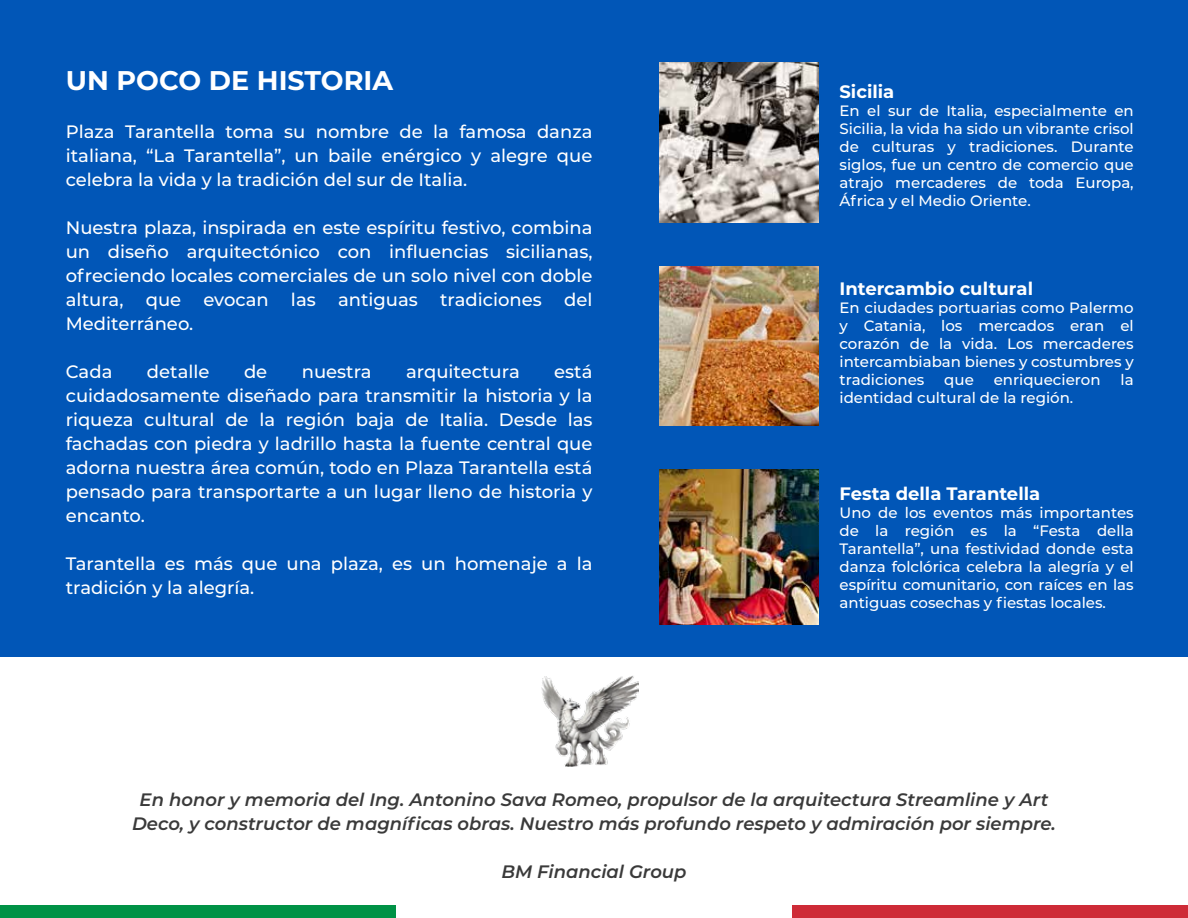
<style>
.page{position:relative;width:1188px;height:918px;background:#fff}
.page>*{position:absolute;margin:0;border:0;box-sizing:border-box;transform-origin:0 0}
.t1{font:700 27px "Montserrat";color:#fff}
.t2{font:500 18px/24px "Montserrat";color:#fff;text-align:justify}
.t3{font:italic 600 18px/24px "Montserrat";color:#3a3a3a;text-align:center}
.t4{font:700 18px "Montserrat";color:#fff}
.t5{font:500 15px/18px "Montserrat";color:#fff;text-align:justify}
</style>
<div class="page">
<div style="left:0;top:0;width:1188px;height:656px;background:#0156b7"></div>
<img style="left:659px;top:63px;width:160px;height:159px">
<img style="left:659px;top:266px;width:160px;height:160px">
<img style="left:659px;top:470px;width:160px;height:154px">
<div style="left:0;top:906px;width:396px;height:12px;background:#009246"></div>
<div style="left:792px;top:906px;width:396px;height:12px;background:#ce2b37"></div>
<img style="left:541px;top:676px;width:97px;height:91px">
<h1 class="t1" style="left:66px;top:61px;width:329px">UN POCO DE HISTORIA</h1>
<p class="t2" style="left:66px;top:119px;width:528px">Plaza Tarantella toma su nombre de la famosa danza italiana, “La Tarantella”, un baile enérgico y alegre que celebra la vida y la tradición del sur de Italia.</p>
<p class="t2" style="left:66px;top:215px;width:528px">Nuestra plaza, inspirada en este espíritu festivo, combina un diseño arquitectónico con influencias sicilianas, ofreciendo locales comerciales de un solo nivel con doble altura, que evocan las antiguas tradiciones del Mediterráneo.</p>
<p class="t2" style="left:66px;top:359px;width:48px">Cada</p>
<p class="t2" style="left:147px;top:359px;width:64px">detalle</p>
<p class="t2" style="left:244px;top:359px;width:25px">de</p>
<p class="t2" style="left:302px;top:359px;width:71px">nuestra</p>
<p class="t2" style="left:406px;top:359px;width:115px">arquitectura</p>
<p class="t2" style="left:66px;top:359px;width:528px;text-indent:488px">está cuidadosamente diseñado para transmitir la historia y la riqueza cultural de la región baja de Italia. Desde las fachadas con piedra y ladrillo hasta la fuente central que adorna nuestra área común, todo en Plaza Tarantella está pensado para transportarte a un lugar lleno de historia y encanto.</p>
<p class="t2" style="left:66px;top:551px;width:528px">Tarantella es más que una plaza, es un homenaje a la tradición y la alegría.</p>
<p class="t4" style="left:840px;top:78px;width:56px">Sicilia</p>
<p class="t5" style="left:840px;top:101px;width:296px">En el sur de Italia, especialmente en Sicilia, la vida ha sido un vibrante crisol de culturas y tradiciones. Durante siglos, fue un centro de comercio que atrajo mercaderes de toda Europa, África y el Medio Oriente.</p>
<p class="t4" style="left:840px;top:276px;width:195px">Intercambio cultural</p>
<p class="t5" style="left:840px;top:298px;width:296px">En ciudades portuarias como Palermo y Catania, los mercados eran el corazón de la vida. Los mercaderes intercambiaban bienes y costumbres y tradiciones</p>
<p class="t5" style="left:944px;top:370px;width:31px">que</p>
<p class="t5" style="left:994px;top:370px;width:108px">enriquecieron</p>
<p class="t5" style="left:1121px;top:370px;width:15px">la</p>
<p class="t5" style="left:840px;top:388px;width:235px">identidad cultural de la región.</p>
<p class="t4" style="left:840px;top:480px;width:202px">Festa della Tarantella</p>
<p class="t5" style="left:840px;top:503px;width:296px">Uno de los eventos más importantes de la región es la “Festa della Tarantella”, una festividad donde esta danza folclórica celebra la alegría y el espíritu comunitario, con raíces en las antiguas cosechas y fiestas locales.</p>
<p class="t3" style="left:132px;top:787px;width:925px">En honor y memoria del Ing. Antonino Sava Romeo, propulsor de la arquitectura Streamline y Art<br>Deco, y constructor de magníficas obras. Nuestro más profundo respeto y admiración por siempre.</p>
<p class="t3" style="left:501px;top:859px;width:187px">BM Financial Group</p>
</div>
